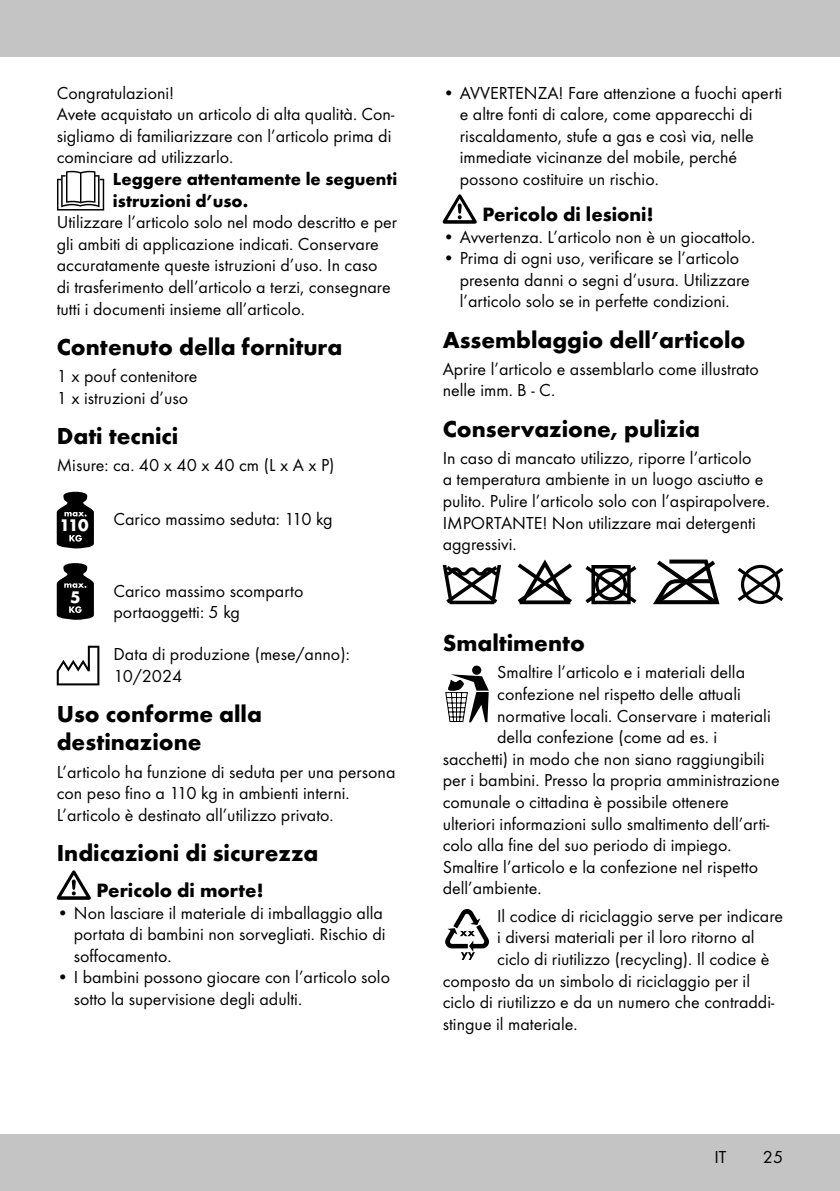
<style>
.page{position:relative;width:840px;height:1191px;background:#fff}
.page>*{position:absolute;margin:0;border:0;box-sizing:border-box;transform-origin:0 0}
.t1{font:700 24px/28.8px "Futura TOT";color:#000}
.t2{font:700 20px "Futura TOT";color:#000}
.t3{font:18px/21.6px "Futura TOT Boo";color:#000}
.t4{font:700 18px/21.6px "Futura TOT";color:#000}
.t5{font:700 17.4px "Futura TOT";color:#fff}
</style>
<div class="page">
<div style="left:0;top:1134px;width:839px;height:57px;background:#c5c4c4"></div>
<div style="left:0;top:0;width:839px;height:57px;background:#c5c4c4"></div>
<svg style="left:57px;top:171px;width:47px;height:39px"></svg>
<svg style="left:57px;top:492px;width:37px;height:56px;background:#313131"></svg>
<svg style="left:57px;top:563px;width:37px;height:57px;background:#343434"></svg>
<svg style="left:57px;top:645px;width:42px;height:40px"></svg>
<svg style="left:57px;top:870px;width:34px;height:29px"></svg>
<svg style="left:442px;top:194px;width:34px;height:30px"></svg>
<svg style="left:517px;top:559px;width:54px;height:45px"></svg>
<svg style="left:585px;top:565px;width:51px;height:39px"></svg>
<svg style="left:653px;top:559px;width:66px;height:45px"></svg>
<svg style="left:737px;top:565px;width:45px;height:39px"></svg>
<svg style="left:442px;top:565px;width:59px;height:39px"></svg>
<div style="left:472px;top:665px;width:9px;height:10px;background:#000;border-radius:50%"></div>
<svg style="left:445px;top:674px;width:43px;height:48px"></svg>
<svg style="left:445px;top:909px;width:43px;height:51px"></svg>
<p class="t3" style="left:57px;top:82px;width:339px">Congratulazioni!<br>Avete acquistato un articolo di alta qualità. Con&shy;sigliamo di familiarizzare con l’articolo prima di cominciare ad utilizzarlo.</p>
<p class="t4" style="left:113px;top:168px;width:285px">Leggere attentamente le seguenti istruzioni d’uso.</p>
<p class="t3" style="left:57px;top:211px;width:341px">Utilizzare l’articolo solo nel modo descritto e per gli ambiti di applicazione indicati. Conservare accuratamente queste istruzioni d’uso. In caso<br>di trasferimento dell’articolo a terzi, consegnare tutti i documenti insieme all’articolo.</p>
<h1 class="t1" style="left:57px;top:332px;width:287px">Contenuto della fornitura</h1>
<p class="t3" style="left:57px;top:365px;width:142px">1 x pouf contenitore<br>1 x istruzioni d’uso</p>
<h1 class="t1" style="left:57px;top:421px;width:123px">Dati tecnici</h1>
<p class="t3" style="left:57px;top:454px;width:279px">Misure: ca. 40 x 40 x 40 cm (L x A x P)</p>
<p class="t5" style="left:60px;top:515px;width:30px">110</p>
<p class="t3" style="left:113px;top:508px;width:220px">Carico massimo seduta: 110 kg</p>
<p class="t5" style="left:70px;top:586px;width:12px">5</p>
<p class="t3" style="left:113px;top:580px;width:191px">Carico massimo scomparto portaoggetti: 5 kg</p>
<p class="t3" style="left:113px;top:643px;width:237px">Data di produzione (mese/anno):<br>10/2024</p>
<h1 class="t1" style="left:57px;top:699px;width:207px">Uso conforme alla destinazione</h1>
<p class="t3" style="left:57px;top:761px;width:340px">L’articolo ha funzione di seduta per una persona con peso fino a 110 kg in ambienti interni.<br>L’articolo è destinato all’utilizzo privato.</p>
<h1 class="t1" style="left:57px;top:838px;width:263px">Indicazioni di sicurezza</h1>
<p class="t2" style="left:96px;top:878px;width:168px">Pericolo di morte!</p>
<p class="t3" style="left:74px;top:901px;width:313px;text-indent:-17px">• Non lasciare il materiale di imballaggio alla portata di bambini non sorvegliati. Rischio di soffocamento.</p>
<p class="t3" style="left:74px;top:966px;width:317px;text-indent:-17px">• I bambini possono giocare con l’articolo solo sotto la supervisione degli adulti.</p>
<p class="t3" style="left:459px;top:82px;width:324px;text-indent:-17px">• AVVERTENZA! Fare attenzione a fuochi aperti e altre fonti di calore, come apparecchi di riscaldamento, stufe a gas e così via, nelle immediate vicinanze del mobile, perché possono costituire un rischio.</p>
<p class="t2" style="left:482px;top:202px;width:172px">Pericolo di lesioni!</p>
<p class="t3" style="left:442px;top:226px;width:314px">• Avvertenza. L’articolo non è un giocattolo.</p>
<p class="t3" style="left:459px;top:247px;width:291px;text-indent:-17px">• Prima di ogni uso, verificare se l’articolo presenta danni o segni d’usura. Utilizzare l’articolo solo se in perfette condizioni.</p>
<h1 class="t1" style="left:442px;top:325px;width:304px">Assemblaggio dell’articolo</h1>
<p class="t3" style="left:442px;top:358px;width:317px">Aprire l’articolo e assemblarlo come illustrato nelle imm. B - C.</p>
<h1 class="t1" style="left:442px;top:414px;width:259px">Conservazione, pulizia</h1>
<p class="t3" style="left:442px;top:447px;width:328px">In caso di mancato utilizzo, riporre l’articolo<br>a temperatura ambiente in un luogo asciutto e pulito. Pulire l’articolo solo con l’aspirapolvere.<br>IMPORTANTE! Non utilizzare mai detergenti aggressivi.</p>
<h1 class="t1" style="left:442px;top:628px;width:144px">Smaltimento</h1>
<p class="t3" style="left:497px;top:661px;width:249px">Smaltire l’articolo e i materiali della</p>
<p class="t3" style="left:497px;top:683px;width:245px">confezione nel rispetto delle attuali</p>
<p class="t3" style="left:497px;top:704px;width:275px">normative locali. Conservare i materiali</p>
<p class="t3" style="left:497px;top:726px;width:221px">della confezione (come ad es. i</p>
<p class="t3" style="left:442px;top:748px;width:323px">sacchetti) in modo che non siano raggiungibili</p>
<p class="t3" style="left:442px;top:769px;width:338px">per i bambini. Presso la propria amministrazione</p>
<p class="t3" style="left:442px;top:791px;width:287px">comunale o cittadina è possibile ottenere</p>
<p class="t3" style="left:442px;top:812px;width:328px">ulteriori informazioni sullo smaltimento dell’arti-</p>
<p class="t3" style="left:442px;top:834px;width:290px">colo alla fine del suo periodo di impiego.</p>
<p class="t3" style="left:442px;top:856px;width:317px">Smaltire l’articolo e la confezione nel rispetto</p>
<p class="t3" style="left:442px;top:877px;width:100px">dell’ambiente.</p>
<p class="t3" style="left:497px;top:904px;width:287px">Il codice di riciclaggio serve per indicare</p>
<p class="t3" style="left:497px;top:926px;width:259px">i diversi materiali per il loro ritorno al</p>
<p class="t3" style="left:497px;top:948px;width:274px">ciclo di riutilizzo (recycling). Il codice è</p>
<p class="t3" style="left:442px;top:969px;width:309px">composto da un simbolo di riciclaggio per il</p>
<p class="t3" style="left:442px;top:991px;width:333px">ciclo di riutilizzo e da un numero che contraddi-</p>
<p class="t3" style="left:442px;top:1012px;width:136px">stingue il materiale.</p>
<p class="t3" style="left:714px;top:1146px;width:14px">IT</p>
<p class="t3" style="left:762px;top:1146px;width:22px">25</p>
</div>
